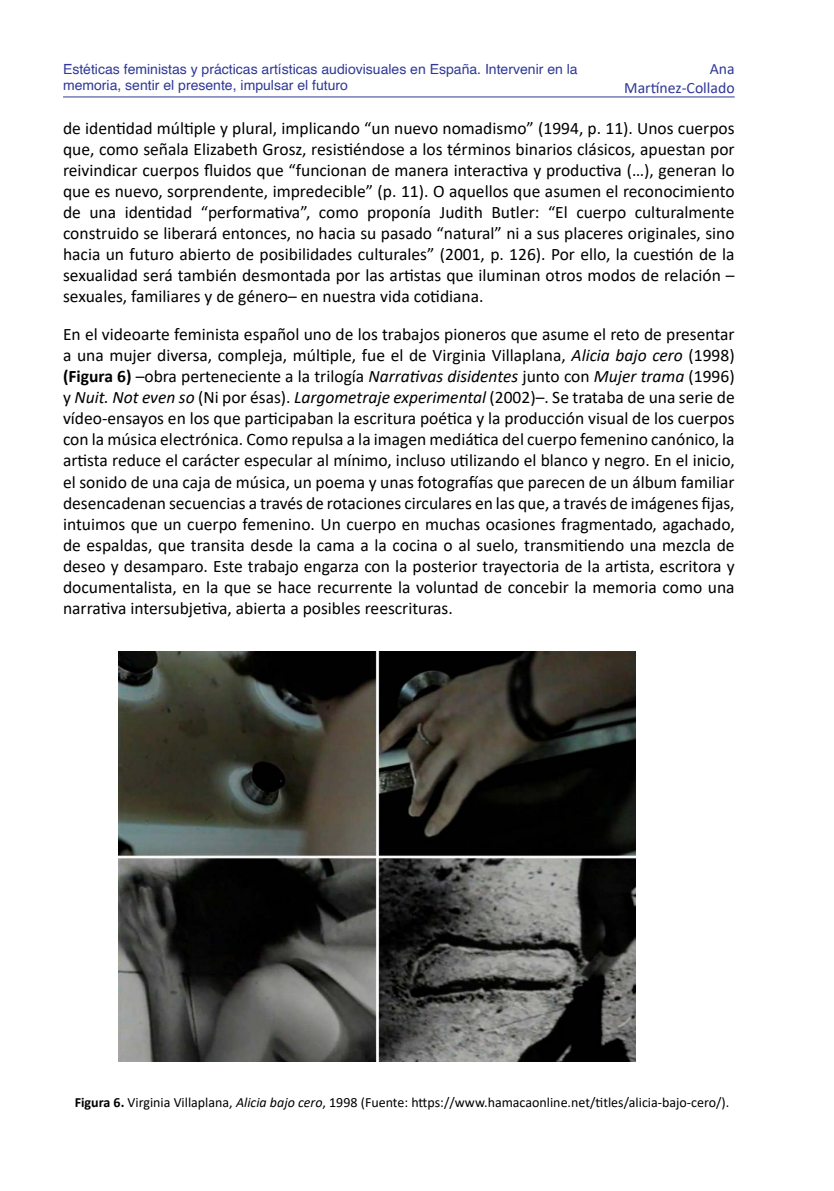
<style>
.page{position:relative;width:834px;height:1191px;background:#fff}
.page>*{position:absolute;margin:0;border:0;box-sizing:border-box;transform-origin:0 0}
.t1{font:17.5px/21px "Calibri";color:#000;text-align:justify}
.t2{font:15.75px/18.9px "Calibri";color:#2f3896;text-align:right}
.t3{font:14px/16.8px "Helvetica";color:#2f3896}
.t4{font:14px "Calibri";color:#000}
.s1{font-style:italic}
.s2{font-weight:700}
</style>
<div class="page">
<hr style="left:63px;top:97px;width:671px;height:1px;background:#2f3896">
<img style="left:118px;top:651px;width:517px;height:410px">
<p class="t3" style="left:63px;top:61px;width:516px">Estéticas feministas y prácticas artísticas audiovisuales en España. Intervenir en la memoria, sentir el presente, impulsar el futuro</p>
<p class="t2" style="left:624px;top:59px;width:112px">Ana<br>Martínez-Collado</p>
<p class="t1" style="left:63px;top:117px;width:673px">de identidad múltiple y plural, implicando “un nuevo nomadismo” (1994, p. 11). Unos cuerpos que, como señala Elizabeth Grosz, resistiéndose a los términos binarios clásicos, apuestan por reivindicar cuerpos fluidos que “funcionan de manera interactiva y productiva (…), generan lo que es nuevo, sorprendente, impredecible” (p. 11). O aquellos que asumen el reconocimiento de una identidad “performativa”, como proponía Judith Butler: “El cuerpo culturalmente construido se liberará entonces, no hacia su pasado “natural” ni a sus placeres originales, sino hacia un futuro abierto de posibilidades culturales” (2001, p. 126). Por ello, la cuestión de la sexualidad será también desmontada por las artistas que iluminan otros modos de relación – sexuales, familiares y de género– en nuestra vida cotidiana.</p>
<p class="t1" style="left:63px;top:324px;width:673px">En el videoarte feminista español uno de los trabajos pioneros que asume el reto de presentar a una mujer diversa, compleja, múltiple, fue el de Virginia Villaplana, <span class="s1">Alicia bajo cero</span> (1998) <span class="s2">(Figura 6)</span> –obra perteneciente a la trilogía <span class="s1">Narrativas disidentes</span> junto con <span class="s1">Mujer trama</span> (1996) y <span class="s1">Nuit. Not even so</span> (Ni por ésas). <span class="s1">Largometraje experimental</span> (2002)–. Se trataba de una serie de vídeo-ensayos en los que participaban la escritura poética y la producción visual de los cuerpos con la música electrónica. Como repulsa a la imagen mediática del cuerpo femenino canónico, la artista reduce el carácter especular al mínimo, incluso utilizando el blanco y negro. En el inicio, el sonido de una caja de música, un poema y unas fotografías que parecen de un álbum familiar desencadenan secuencias a través de rotaciones circulares en las que, a través de imágenes fijas, intuimos que un cuerpo femenino. Un cuerpo en muchas ocasiones fragmentado, agachado, de espaldas, que transita desde la cama a la cocina o al suelo, transmitiendo una mezcla de deseo y desamparo. Este trabajo engarza con la posterior trayectoria de la artista, escritora y documentalista, en la que se hace recurrente la voluntad de concebir la memoria como una narrativa intersubjetiva, abierta a posibles reescrituras.</p>
<p class="t4" style="left:75px;top:1092px;width:656px"><span class="s2">Figura 6.</span> Virginia Villaplana, <span class="s1">Alicia bajo cero</span>, 1998 (Fuente: https://www.hamacaonline.net/titles/alicia-bajo-cero/).</p>
</div>
